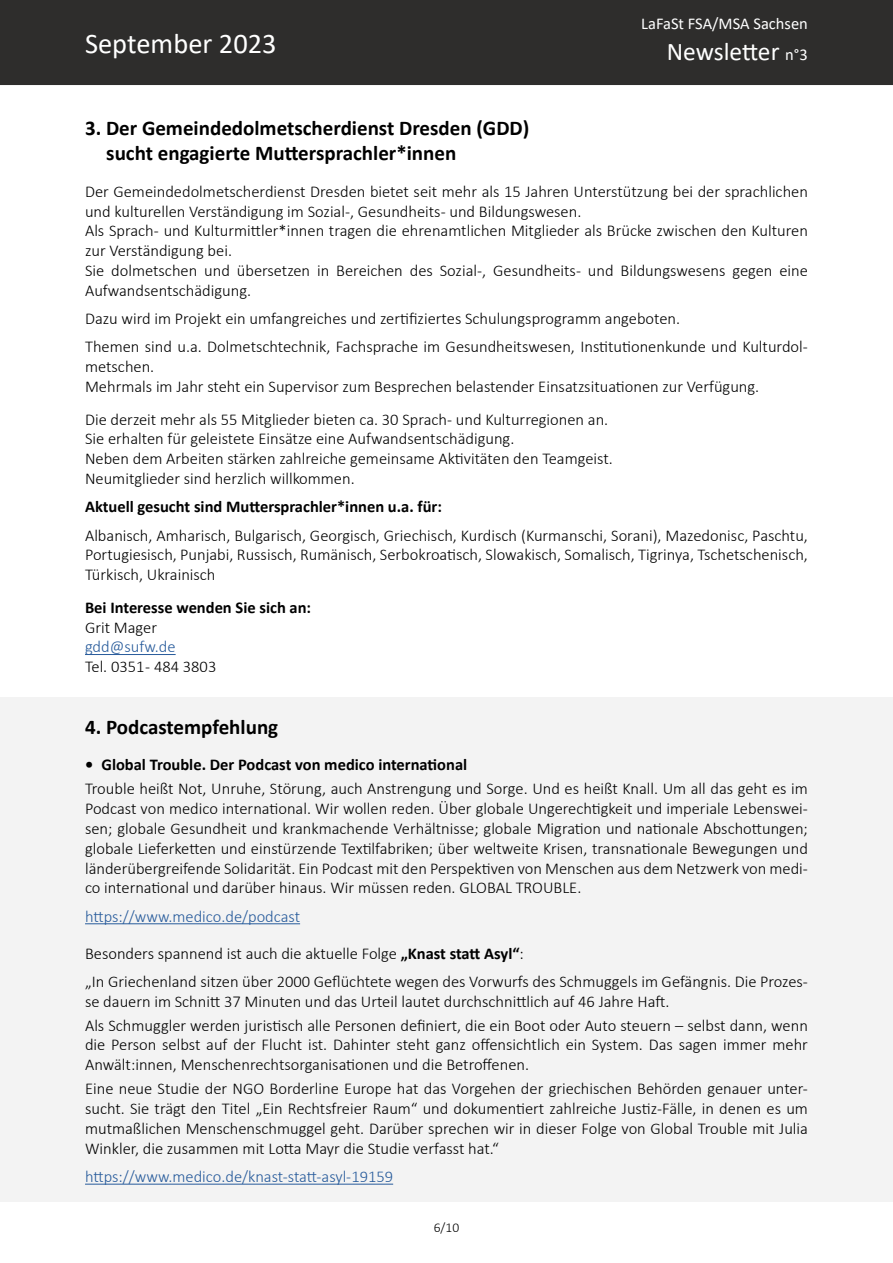
<style>
.page{position:relative;width:893px;height:1263px;background:#fff}
.page>*{position:absolute;margin:0;border:0;box-sizing:border-box;transform-origin:0 0}
.t1{font:28.5px "Calibri";color:#fff}
.t2{font:25.5px "Calibri";color:#fff}
.t3{font:700 21px/25.2px "Calibri";color:#000}
.t4{font:300 16.5px/19.8px "Calibri";color:#000}
.t5{font:700 16.5px "Calibri";color:#000}
.t6{font:300 16.5px "Calibri";color:#275b9b}
.t7{font:16.5px "Calibri";color:#fff}
.t8{font:300 13.5px "Calibri";color:#000}
.s1{font-size:16.5px}
.s2{font-weight:700}
</style>
<div class="page">
<div style="left:0;top:0;width:893px;height:85px;background:#2e2d2c"></div>
<hr style="left:85px;top:654px;width:91px;height:1px;background:#275b9b">
<div style="left:0;top:697px;width:893px;height:505px;background:#f3f3f3"></div>
<hr style="left:85px;top:923px;width:215px;height:1px;background:#275b9b">
<hr style="left:85px;top:1184px;width:308px;height:1px;background:#275b9b">
<h1 class="t1" style="left:85px;top:23px;width:193px">September 2023</h1>
<p class="t7" style="left:641px;top:12px;width:168px">LaFaSt FSA/MSA Sachsen</p>
<h2 class="t2" style="left:667px;top:34px;width:143px">Newsletter <span class="s1">n°3</span></h2>
<p class="t3" style="left:106px;top:115px;width:425px;text-indent:-21px">3. Der Gemeindedolmetscherdienst Dresden (GDD) sucht engagierte Muttersprachler*innen</p>
<p class="t4" style="left:85px;top:181px;width:724px">Der Gemeindedolmetscherdienst Dresden bietet seit mehr als 15 Jahren Unterstützung bei der sprachlichen und kulturellen Verständigung im Sozial-, Gesundheits- und Bildungswesen.<br>Als Sprach- und Kulturmittler*innen tragen die ehrenamtlichen Mitglieder als Brücke zwischen den Kulturen zur Verständigung bei.<br>Sie dolmetschen und übersetzen in Bereichen des Sozial-, Gesundheits- und Bildungswesens gegen eine Aufwandsentschädigung.</p>
<p class="t4" style="left:85px;top:304px;width:724px;line-height:28.3px">Dazu wird im Projekt ein umfangreiches und zertifiziertes Schulungsprogramm angeboten.<br>Themen sind u.a. Dolmetschtechnik, Fachsprache im Gesundheitswesen, Institutionenkunde und Kulturdol-</p>
<p class="t4" style="left:85px;top:357px;width:676px">metschen.<br>Mehrmals im Jahr steht ein Supervisor zum Besprechen belastender Einsatzsituationen zur Verfügung.</p>
<p class="t4" style="left:85px;top:409px;width:529px">Die derzeit mehr als 55 Mitglieder bieten ca. 30 Sprach- und Kulturregionen an.<br>Sie erhalten für geleistete Einsätze eine Aufwandsentschädigung.<br>Neben dem Arbeiten stärken zahlreiche gemeinsame Aktivitäten den Teamgeist.<br>Neumitglieder sind herzlich willkommen.</p>
<p class="t5" style="left:85px;top:495px;width:358px">Aktuell gesucht sind Muttersprachler*innen u.a. für:</p>
<p class="t4" style="left:85px;top:525px;width:724px;text-align:justify">Albanisch, Amharisch, Bulgarisch, Georgisch, Griechisch, Kurdisch (Kurmanschi, Sorani), Mazedonisc, Paschtu, Portugiesisch, Punjabi, Russisch, Rumänisch, Serbokroatisch, Slowakisch, Somalisch, Tigrinya, Tschetschenisch, Türkisch, Ukrainisch</p>
<p class="t5" style="left:85px;top:596px;width:228px">Bei Interesse wenden Sie sich an:</p>
<p class="t4" style="left:85px;top:617px;width:73px">Grit Mager</p>
<p class="t6" style="left:85px;top:637px;width:92px">gdd@sufw.de</p>
<p class="t4" style="left:85px;top:657px;width:133px">Tel. 0351 - 484 3803</p>
<p class="t3" style="left:85px;top:714px;width:195px">4. Podcastempfehlung</p>
<p class="t5" style="left:85px;top:753px;width:384px">• Global Trouble. Der Podcast von medico international</p>
<p class="t4" style="left:85px;top:779px;width:724px;text-align:justify">Trouble heißt Not, Unruhe, Störung, auch Anstrengung und Sorge. Und es heißt Knall. Um all das geht es im Podcast von medico international. Wir wollen reden. Über globale Ungerechtigkeit und imperiale Lebenswei&shy;sen; globale Gesundheit und krankmachende Verhältnisse; globale Migration und nationale Abschottungen; globale Lieferketten und einstürzende Textilfabriken; über weltweite Krisen, transnationale Bewegungen und länderübergreifende Solidarität. Ein Podcast mit den Perspektiven von Menschen aus dem Netzwerk von medi&shy;co international und darüber hinaus. Wir müssen reden. GLOBAL TROUBLE.</p>
<p class="t6" style="left:85px;top:906px;width:217px">https://www.medico.de/podcast</p>
<p class="t4" style="left:85px;top:939px;width:724px;line-height:28.3px">Besonders spannend ist auch die aktuelle Folge <span class="s2">„Knast statt Asyl“</span>:<br>„In Griechenland sitzen über 2000 Geflüchtete wegen des Vorwurfs des Schmuggels im Gefängnis. Die Prozes-</p>
<p class="t4" style="left:85px;top:989px;width:724px;line-height:24px">se dauern im Schnitt 37 Minuten und das Urteil lautet durchschnittlich auf 46 Jahre Haft.<br>Als Schmuggler werden juristisch alle Personen definiert, die ein Boot oder Auto steuern – selbst dann, wenn</p>
<p class="t4" style="left:85px;top:1035px;width:724px">die Person selbst auf der Flucht ist. Dahinter steht ganz offensichtlich ein System. Das sagen immer mehr<br>Anwält:innen, Menschenrechtsorganisationen und die Betroffenen.</p>
<p class="t4" style="left:85px;top:1079px;width:724px;text-align:justify">Eine neue Studie der NGO Borderline Europe hat das Vorgehen der griechischen Behörden genauer unter&shy;sucht. Sie trägt den Titel „Ein Rechtsfreier Raum“ und dokumentiert zahlreiche Justiz-Fälle, in denen es um mutmaßlichen Menschenschmuggel geht. Darüber sprechen wir in dieser Folge von Global Trouble mit Julia Winkler, die zusammen mit Lotta Mayr die Studie verfasst hat.“</p>
<p class="t6" style="left:85px;top:1166px;width:310px">https://www.medico.de/knast-statt-asyl-19159</p>
<p class="t8" style="left:434px;top:1219px;width:27px">6/10</p>
</div>
